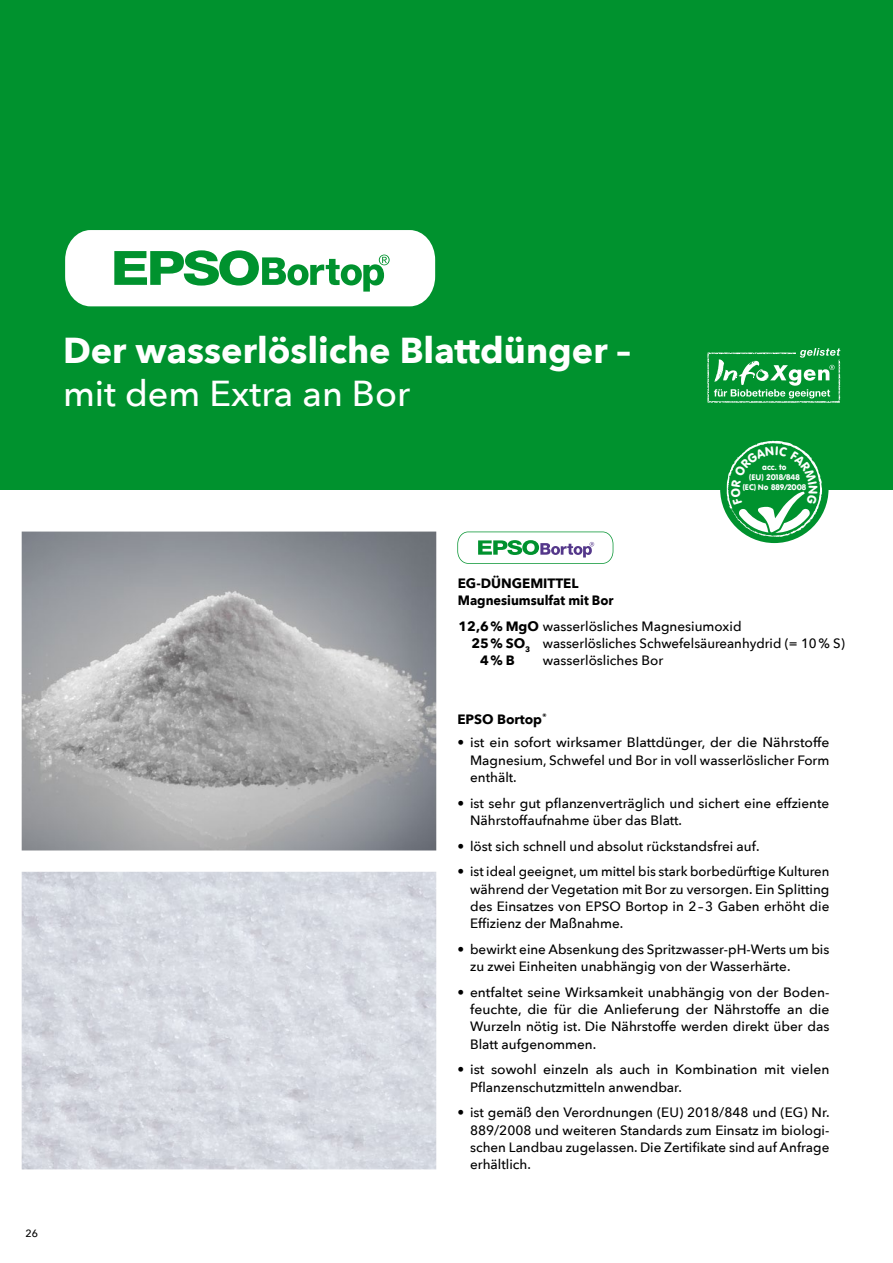
<style>
.page{position:relative;width:893px;height:1263px;background:#fff}
.page>*{position:absolute;margin:0;border:0;box-sizing:border-box;transform-origin:0 0}
.t1{font:700 36px "Avenir Next";color:#fff}
.t2{font:500 36px "Avenir Next";color:#fff}
.t3{font:500 13.5px/17.2px "Avenir Next";color:#000;text-align:justify}
.t4{font:700 13.5px/17.2px "Avenir Next";color:#000}
.t5{font:500 10.5px "Avenir Next";color:#000}
.t6{font:7.95px/9.6px "VAG Rounded BT";color:#fff;text-align:center}
.s1{font-weight:700}
</style>
<div class="page">
<div style="left:0;top:0;width:893px;height:489px;background:#00922e"></div>
<svg style="left:65px;top:230px;width:370px;height:76px"></svg>
<img style="left:22px;top:872px;width:414px;height:297px">
<svg style="left:457px;top:531px;width:156px;height:33px"></svg>
<img style="left:22px;top:531px;width:414px;height:319px">
<div style="left:720px;top:435px;width:108px;height:108px;background:#00922e;border-radius:50%"></div>
<svg style="left:707px;top:348px;width:133px;height:55px"></svg>
<svg style="left:726px;top:441px;width:96px;height:97px"></svg>
<h1 class="t1" style="left:63px;top:319px;width:570px">Der wasserlösliche Blattdünger –</h1>
<h1 class="t2" style="left:63px;top:363px;width:349px">mit dem Extra an Bor</h1>
<p class="t6" style="left:742px;top:463px;width:65px">acc. to<br>(EU) 2018/848 (EC) No 889/2008</p>
<p class="t5" style="left:26px;top:1225px;width:14px">26</p>
<p class="t4" style="left:458px;top:574px;width:157px">EG-DÜNGEMITTEL<br>Magnesiumsulfat mit Bor</p>
<p class="t3" style="left:459px;top:617px;width:285px"><span class="s1">12,6% MgO</span> wasserlösliches Magnesiumoxid</p>
<p class="t3" style="left:471px;top:634px;width:375px"><span class="s1">25% SO</span><sub>3</sub> wasserlösliches Schwefelsäureanhydrid (= 10% S)</p>
<p class="t4" style="left:480px;top:651px;width:36px">4%B</p>
<p class="t3" style="left:543px;top:651px;width:122px">wasserlösliches Bor</p>
<p class="t4" style="left:457px;top:710px;width:91px">EPSO Bortop<sup>®</sup></p>
<p class="t3" style="left:470px;top:733px;width:361px;text-indent:-13px">• ist ein sofort wirksamer Blattdünger, der die Nährstoffe Magnesium, Schwefel und Bor in voll wasserlöslicher Form enthält.</p>
<p class="t3" style="left:470px;top:794px;width:361px;text-indent:-13px">• ist sehr gut pflanzenverträglich und sichert eine effziente<br>Nährstoffaufnahme über das Blatt.</p>
<p class="t3" style="left:457px;top:837px;width:304px">• löst sich schnell und absolut rückstandsfrei auf.</p>
<p class="t3" style="left:470px;top:862px;width:361px;text-indent:-13px">• ist ideal geeignet, um mittel bis stark borbedürftige Kulturen während der Vegetation mit Bor zu versorgen. Ein Splitting des Einsatzes von EPSO Bortop in 2–3 Gaben erhöht die Effizienz der Maßnahme.</p>
<p class="t3" style="left:470px;top:940px;width:361px;text-indent:-13px">• bewirkt eine Absenkung des Spritzwasser-pH-Werts um bis zu zwei Einheiten unabhängig von der Wasserhärte.</p>
<p class="t3" style="left:470px;top:983px;width:361px;text-indent:-13px">• entfaltet seine Wirksamkeit unabhängig von der Boden&shy;feuchte, die für die Anlieferung der Nährstoffe an die Wurzeln nötig ist. Die Nährstoffe werden direkt über das Blatt aufgenommen.</p>
<p class="t3" style="left:470px;top:1060px;width:361px;text-indent:-13px">• ist sowohl einzeln als auch in Kombination mit vielen<br>Pflanzenschutzmitteln anwendbar.</p>
<p class="t3" style="left:470px;top:1103px;width:361px;text-indent:-13px">• ist gemäß den Verordnungen (EU) 2018/848 und (EG) Nr.<br>889/2008 und weiteren Standards zum Einsatz im biologi&shy;schen Landbau zugelassen. Die Zertifikate sind auf Anfrage erhältlich.</p>
</div>
